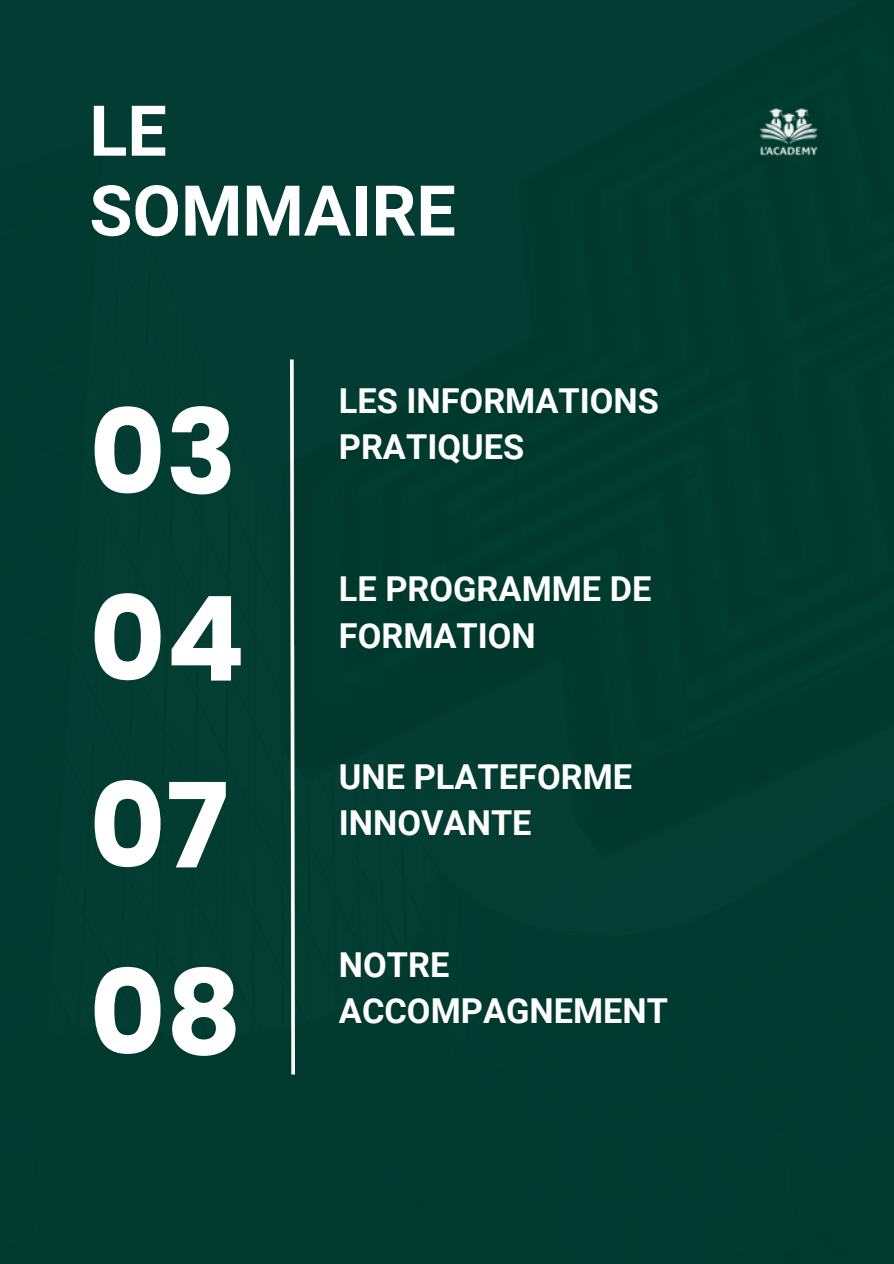
<style>
.page{position:relative;width:894px;height:1264px;background:#fff}
.page>*{position:absolute;margin:0;border:0;box-sizing:border-box;transform-origin:0 0}
.t1{font:700 117.15px/186.8px "Poppins";color:#fff}
.t2{font:700 70.2px/79.8px "Roboto";color:#fff}
.t3{font:700 34.35px/46.2px "Roboto";color:#fff}
</style>
<div class="page">
<div style="left:0;top:0;width:893px;height:1263px;background:#003a2f"></div>
<h2 class="t2" style="left:89px;top:92px;width:368px">LE<br>SOMMAIRE</h2>
<p class="t1" style="left:89px;top:359px;width:157px">03<br>04<br>07<br>08</p>
<p class="t3" style="left:339px;top:378px;width:321px">LES INFORMATIONS<br>PRATIQUES</p>
<h1 class="t3" style="left:339px;top:566px;width:314px">LE PROGRAMME DE<br>FORMATION</h1>
<p class="t3" style="left:339px;top:754px;width:295px">UNE PLATEFORME<br>INNOVANTE</p>
<p class="t3" style="left:339px;top:942px;width:330px">NOTRE<br>ACCOMPAGNEMENT</p>
</div>
